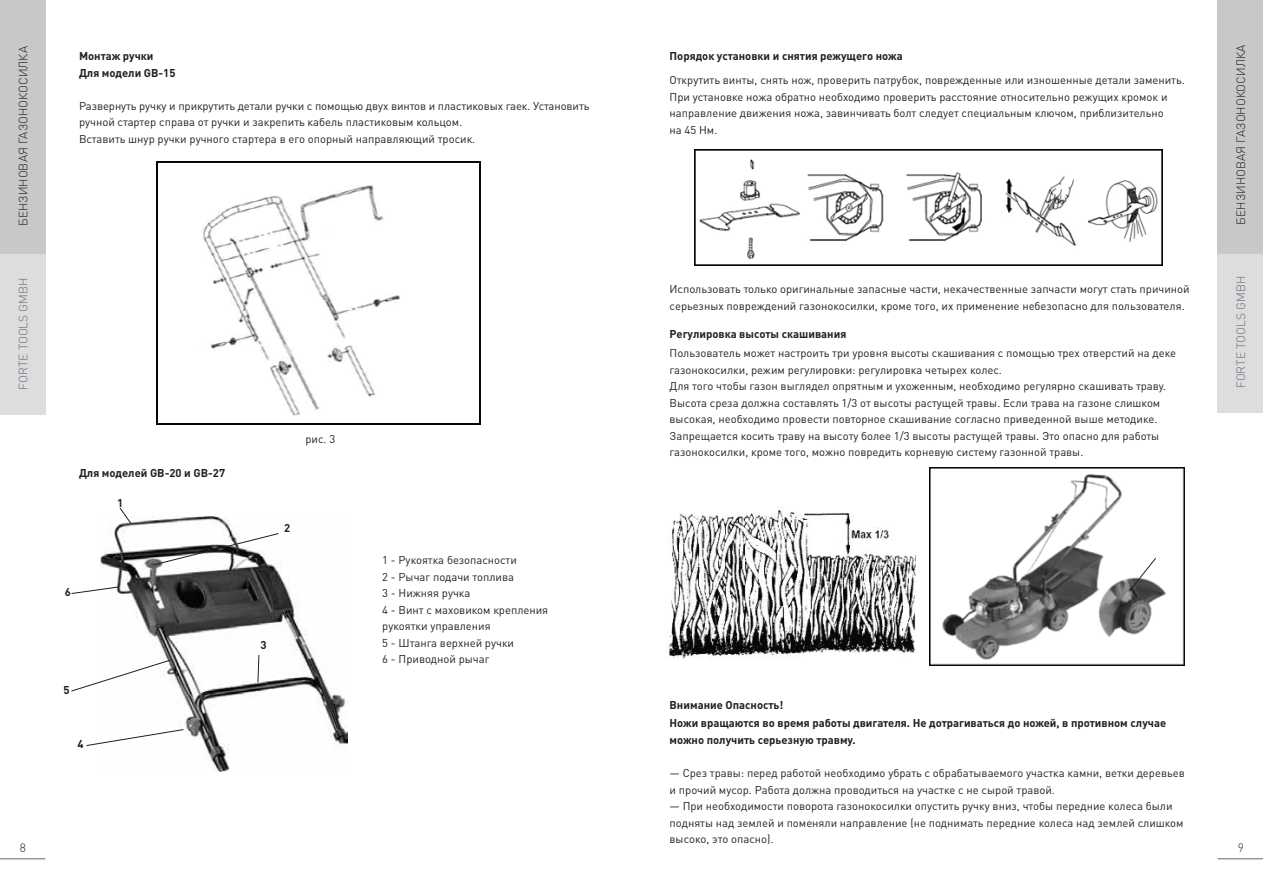
<style>
.page{position:relative;width:1263px;height:893px;background:#fff}
.page>*{position:absolute;margin:0;border:0;box-sizing:border-box;transform-origin:0 0}
.t1{font:300 12px "DIN Pro";color:#231f20}
.t2{font:300 12px "DIN Pro";color:#6d6e71}
.t3{font:11.25px/16.5px "DIN Pro";color:#231f20}
.t4{font:700 11.25px/16.5px "DIN Pro";color:#231f20}
</style>
<div class="page">
<div style="left:1218px;top:0;width:45px;height:413px;background:#dcddde"></div>
<div style="left:1218px;top:0;width:45px;height:254px;background:#c7c8ca"></div>
<div style="left:0;top:0;width:45px;height:414px;background:#dcddde"></div>
<div style="left:0;top:0;width:45px;height:254px;background:#c7c8ca"></div>
<hr style="left:0;top:858px;width:45px;height:1px;background:#939598">
<hr style="left:1218px;top:858px;width:45px;height:1px;background:#939598">
<img style="left:157px;top:161px;width:323px;height:264px">
<img style="left:101px;top:517px;width:247px;height:255px">
<svg style="left:153px;top:533px;width:126px;height:32px"></svg>
<svg style="left:119px;top:507px;width:13px;height:17px"></svg>
<svg style="left:71px;top:587px;width:47px;height:7px"></svg>
<svg style="left:71px;top:660px;width:100px;height:31px"></svg>
<svg style="left:86px;top:729px;width:98px;height:17px"></svg>
<svg style="left:257px;top:655px;width:2px;height:28px"></svg>
<img style="left:694px;top:149px;width:468px;height:117px">
<img style="left:667px;top:507px;width:249px;height:152px">
<img style="left:929px;top:468px;width:255px;height:197px">
<svg style="left:1129px;top:558px;width:27px;height:34px"></svg>
<p class="t1" style="left:15px;top:226px;width:182px;rotate:-90deg">БЕНЗИНОВАЯ ГАЗОНОКОСИЛКА</p>
<p class="t4" style="left:79px;top:47px;width:98px">Монтаж ручки<br>Для модели GB-15</p>
<p class="t3" style="left:79px;top:97px;width:512px">Развернуть ручку и прикрутить детали ручки с помощью двух винтов и пластиковых гаек. Установить ручной стартер справа от ручки и закрепить кабель пластиковым кольцом.<br>Вставить шнур ручки ручного стартера в его опорный направляющий тросик.</p>
<p class="t4" style="left:669px;top:47px;width:235px">Порядок установки и снятия режущего ножа</p>
<p class="t3" style="left:669px;top:71px;width:517px">Открутить винты, снять нож, проверить патрубок, поврежденные или изношенные детали заменить.<br>При установке ножа обратно необходимо проверить расстояние относительно режущих кромок и направление движения ножа, завинчивать болт следует специальным ключом, приблизительно<br>на 45 Нм.</p>
<p class="t1" style="left:1233px;top:225px;width:182px;rotate:-90deg">БЕНЗИНОВАЯ ГАЗОНОКОСИЛКА</p>
<p class="t2" style="left:15px;top:389px;width:113px;rotate:-90deg">FORTE TOOLS GMBH</p>
<p class="t2" style="left:1233px;top:388px;width:113px;rotate:-90deg">FORTE TOOLS GMBH</p>
<p class="t3" style="left:669px;top:280px;width:522px">Использовать только оригинальные запасные части, некачественные запчасти могут стать причиной серьезных повреждений газонокосилки, кроме того, их применение небезопасно для пользователя.</p>
<p class="t4" style="left:669px;top:325px;width:178px">Регулировка высоты скашивания</p>
<p class="t3" style="left:669px;top:344px;width:508px">Пользователь может настроить три уровня высоты скашивания с помощью трех отверстий на деке газонокосилки, режим регулировки: регулировка четырех колес.<br>Для того чтобы газон выглядел опрятным и ухоженным, необходимо регулярно скашивать траву.<br>Высота среза должна составлять 1/3 от высоты растущей травы. Если трава на газоне слишком высокая, необходимо провести повторное скашивание согласно приведенной выше методике.<br>Запрещается косить траву на высоту более 1/3 высоты растущей травы. Это опасно для работы газонокосилки, кроме того, можно повредить корневую систему газонной травы.</p>
<p class="t3" style="left:305px;top:430px;width:31px">рис. 3</p>
<p class="t4" style="left:79px;top:464px;width:148px">Для моделей GB-20 и GB-27</p>
<p class="t4" style="left:117px;top:494px;width:8px">1</p>
<p class="t4" style="left:65px;top:583px;width:8px">6</p>
<p class="t4" style="left:63px;top:681px;width:8px">5</p>
<p class="t4" style="left:284px;top:519px;width:8px">2</p>
<p class="t4" style="left:261px;top:636px;width:8px">3</p>
<p class="t3" style="left:382px;top:551px;width:167px">1 - Рукоятка безопасности<br>2 - Рычаг подачи топлива<br>3 - Нижняя ручка<br>4 - Винт с маховиком крепления рукоятки управления<br>5 - Штанга верхней ручки<br>6 - Приводной рычаг</p>
<p class="t4" style="left:670px;top:695px;width:498px;line-height:18px">Внимание Опасность!<br>Ножи вращаются во время работы двигателя. Не дотрагиваться до ножей, в противном случае</p>
<p class="t4" style="left:670px;top:731px;width:188px">можно получить серьезную травму.</p>
<p class="t3" style="left:670px;top:764px;width:517px">― Срез травы: перед работой необходимо убрать с обрабатываемого участка камни, ветки деревьев и прочий мусор. Работа должна проводиться на участке с не сырой травой.<br>― При необходимости поворота газонокосилки опустить ручку вниз, чтобы передние колеса были подняты над землей и поменяли направление (не поднимать передние колеса над землей слишком высоко, это опасно).</p>
<p class="t4" style="left:78px;top:735px;width:8px">4</p>
<p class="t1" style="left:20px;top:839px;width:8px">8</p>
<p class="t1" style="left:1238px;top:839px;width:8px">9</p>
</div>
